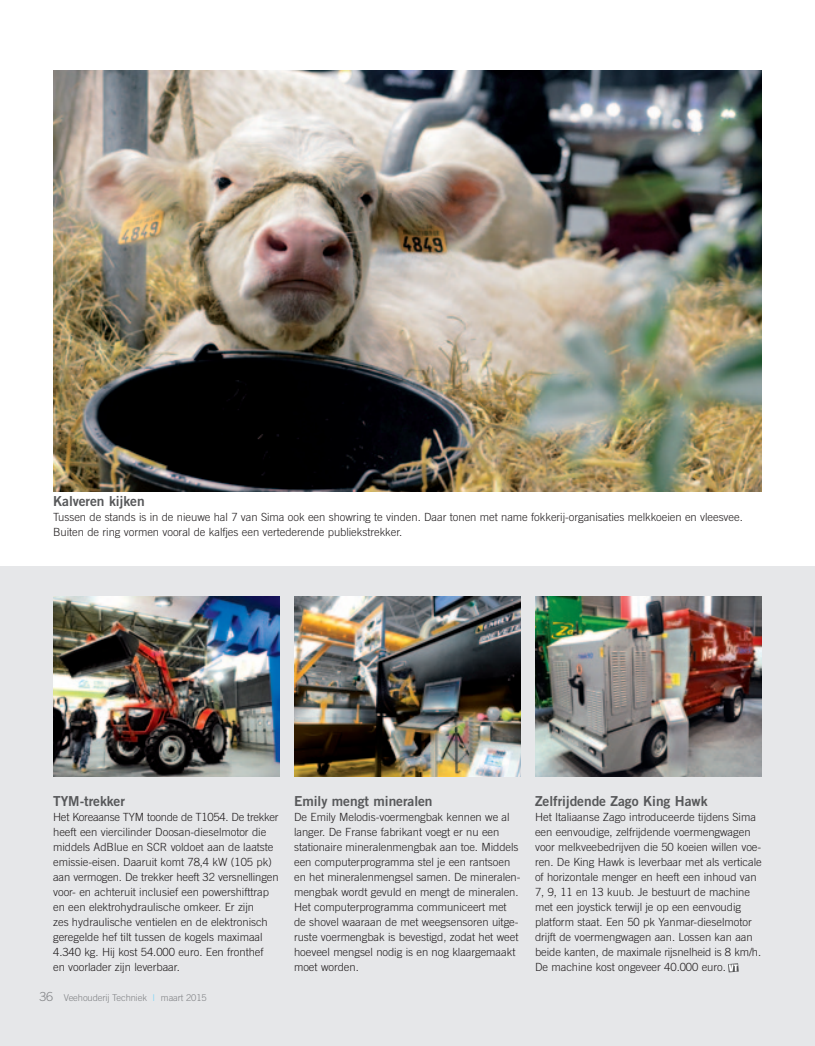
<style>
.page{position:relative;width:815px;height:1046px;background:#fff}
.page>*{position:absolute;margin:0;border:0;box-sizing:border-box;transform-origin:0 0}
.t1{font:13.75px "Trade Gothic LT Std Bd 2";letter-spacing:-.005em;color:#57585a}
.t2{font:300 11.25px/15px "Trade Gothic LT Std";letter-spacing:-.005em;color:#231f20}
.t3{font:300 9.38px "Trade Gothic LT Std";letter-spacing:-.01em;color:#808285}
.s1{font-size:12.5px}
.s2{font-weight:400;color:#86d6f7}
</style>
<div class="page">
<div style="left:0;top:566px;width:815px;height:479px;background:#e6e7e9"></div>
<img style="left:53px;top:596px;width:227px;height:180px">
<img style="left:294px;top:596px;width:227px;height:180px">
<img style="left:535px;top:596px;width:227px;height:180px">
<img style="left:53px;top:71px;width:709px;height:420px">
<svg style="left:728px;top:963px;width:11px;height:9px"></svg>
<p class="t1" style="left:53px;top:492px;width:93px">Kalveren kijken</p>
<p class="t2" style="left:53px;top:509px;width:691px">Tussen de stands is in de nieuwe hal 7 van Sima ook een showring te vinden. Daar tonen met name fokkerij-organisaties melkkoeien en vleesvee.<br>B uiten de ring vormen vooral de kalfjes een vertederende publiekstrekker.</p>
<p class="t1" style="left:53px;top:792px;width:73px">TYM-trekker</p>
<p class="t2" style="left:53px;top:809px;width:227px">Het Koreaanse TYM toonde de T1054. De trekker heeft een viercilinder Doosan-dieselmotor die middels AdB lue en SCR voldoet aan de laatste emissie-eisen. Daaruit komt 78,4 kW (105 pk) aan vermogen. De trekker heeft 32 versnellingen voor- en achteruit inclusief een powershifttrap en een elektrohydraulische omkeer. Er zijn<br>zes hydraulische ventielen en de elektronisch geregelde hef tilt tussen de kogels maximaal 4.340 kg. Hij kost 54.000 euro. Een fronthef<br>en voorlader zijn leverbaar.</p>
<p class="t3" style="left:39px;top:992px;width:117px"><span class="s1">36</span> Veehouderij Techniek <span class="s2">l</span></p>
<p class="t3" style="left:161px;top:992px;width:47px">maart 2015</p>
<p class="t1" style="left:294px;top:792px;width:140px">Emily mengt mineralen</p>
<p class="t2" style="left:294px;top:809px;width:228px">De Emily Melodis-voermengbak kennen we al langer. De Franse fabrikant voegt er nu een stationaire mineralenmengbak aan toe. Middels een computerprogramma stel je een rantsoen en het mineralenmengsel samen. De mineralen&shy;mengbak wordt gevuld en mengt de mineralen.<br>Het computerprogramma communiceert met de shovel waaraan de met weegsensoren uitge&shy;ruste voermengbak is bevestigd, zodat het weet hoeveel mengsel nodig is en nog klaargemaakt moet worden.</p>
<p class="t1" style="left:535px;top:792px;width:174px">Zelfrijdende Zago King Hawk</p>
<p class="t2" style="left:535px;top:809px;width:228px">Het Italiaanse Zago introduceerde tijdens Sima een eenvoudige, zelfrijdende voermengwagen voor melkveebedrijven die 50 koeien willen voe&shy;ren. De King Hawk is leverbaar met als verticale of horizontale menger en heeft een inhoud van 7, 9, 11 en 13 kuub. Je bestuurt de machine met een joystick terwijl je op een eenvoudig platform staat. Een 50 pk Yanmar-dieselmotor drijft de voermengwagen aan. Lossen kan aan beide kanten, de maximale rijsnelheid is 8 km/h.<br>De machine kost ongeveer 40.000 euro.</p>
</div>
